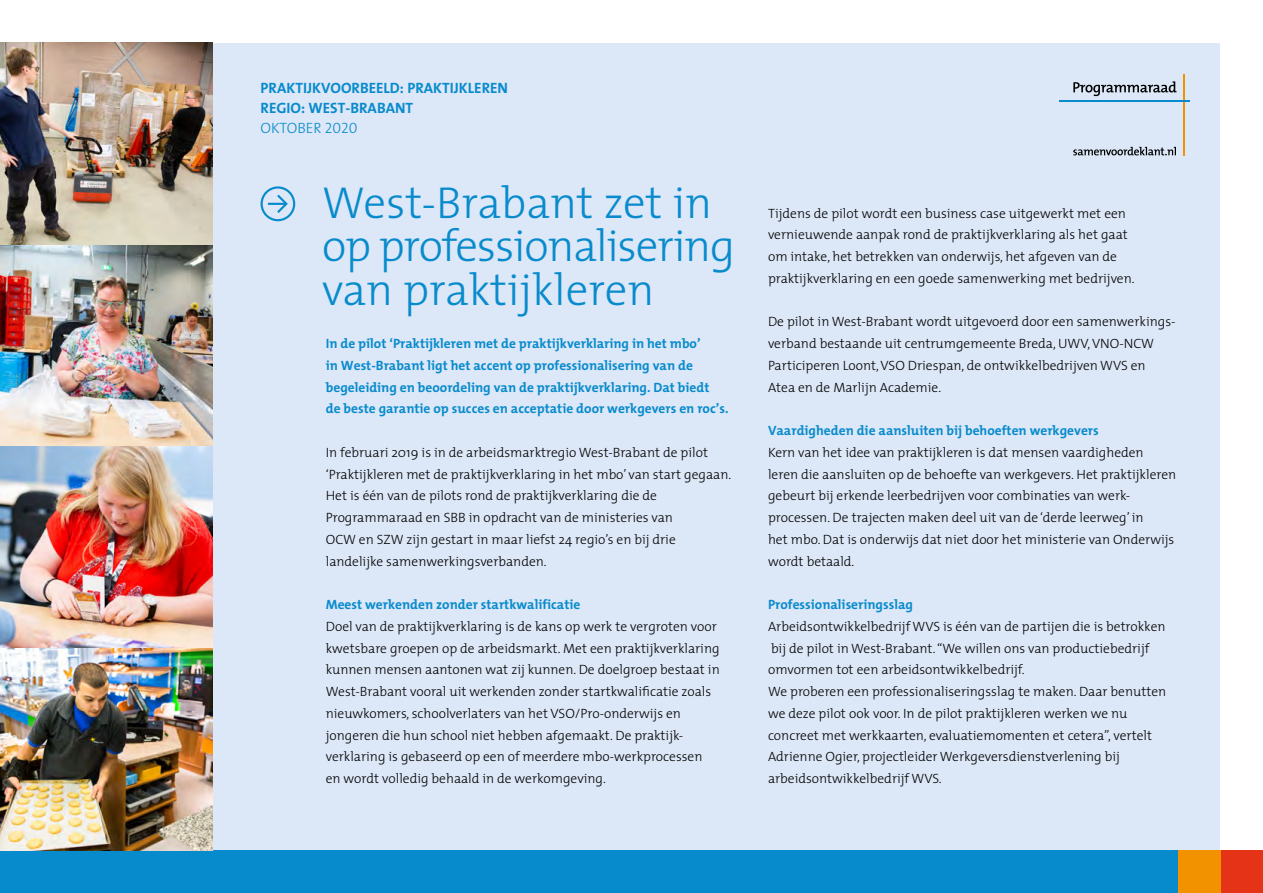
<style>
.page{position:relative;width:1263px;height:893px;background:#fff}
.page>*{position:absolute;margin:0;border:0;box-sizing:border-box;transform-origin:0 0}
.t1{font:300 45px/43.5px "The Mix";letter-spacing:-.02em;color:#088bcc}
.t2{font:15px "The Mix Bold Caps";color:#088bcc}
.t3{font:15px "The Mix Light Caps";color:#088bcc}
.t4{font:300 13.5px/21.8px "The Mix";color:#000}
.t5{font:700 13.5px/21.8px "The Mix";color:#088bcc}
</style>
<div class="page">
<div style="left:43px;top:43px;width:1177px;height:807px;background:#dce7f7"></div>
<div style="left:0;top:850px;width:1178px;height:43px;background:#088bcc"></div>
<div style="left:1220px;top:850px;width:43px;height:43px;background:#e43317"></div>
<div style="left:1178px;top:850px;width:42px;height:43px;background:#f39200"></div>
<hr style="left:1183px;top:74px;width:1px;height:82px;background:#f39200">
<hr style="left:1060px;top:100px;width:130px;height:2px;background:#088bcc">
<svg style="left:1073px;top:81px;width:103px;height:15px"></svg>
<svg style="left:1073px;top:147px;width:103px;height:8px"></svg>
<svg style="left:261px;top:186px;width:34px;height:35px"></svg>
<img style="left:0;top:244px;width:213px;height:202px">
<img style="left:0;top:446px;width:213px;height:202px">
<img style="left:0;top:43px;width:213px;height:201px">
<img style="left:0;top:648px;width:213px;height:202px">
<p class="t2" style="left:261px;top:75px;width:249px">PRAKTIJKVOORBEELD: PRAKTIJKLEREN</p>
<p class="t2" style="left:261px;top:95px;width:154px">REGIO: WEST-BRABANT</p>
<p class="t3" style="left:261px;top:116px;width:98px">OKTOBER 2020</p>
<p class="t1" style="left:322px;top:179px;width:414px">West-Brabant zet in op professionalisering van praktijkleren</p>
<p class="t5" style="left:326px;top:332px;width:404px">In de pilot ‘Praktijkleren met de praktijkverklaring in het mbo’<br>in West-Brabant ligt het accent op professionalisering van de begeleiding en beoordeling van de praktijkverklaring. Dat biedt<br>de beste garantie op succes en acceptatie door werkgevers en roc’s.</p>
<p class="t4" style="left:326px;top:441px;width:407px">In februari 2019 is in de arbeidsmarktregio West-Brabant de pilot ‘Praktijkleren met de praktijkverklaring in het mbo’ van start gegaan.<br>Het is één van de pilots rond de praktijkverklaring die de Programmaraad en SBB in opdracht van de ministeries van<br>OCW en SZW zijn gestart in maar liefst 24 regio’s en bij drie landelijke samenwerkingsverbanden.</p>
<p class="t5" style="left:326px;top:593px;width:256px">Meest werkenden zonder startkwalificatie</p>
<p class="t4" style="left:326px;top:615px;width:395px">Doel van de praktijkverklaring is de kans op werk te vergroten voor kwetsbare groepen op de arbeidsmarkt. Met een praktijkverklaring kunnen mensen aantonen wat zij kunnen. De doelgroep bestaat in West-Brabant vooral uit werkenden zonder startkwalificatie zoals nieuwkomers, schoolverlaters van het VSO/Pro-onderwijs en jongeren die hun school niet hebben afgemaakt. De praktijk&shy;verklaring is gebaseerd op een of meerdere mbo-werkprocessen en wordt volledig behaald in de werkomgeving.</p>
<p class="t4" style="left:768px;top:202px;width:368px">Tijdens de pilot wordt een business case uitgewerkt met een vernieuwende aanpak rond de praktijkverklaring als het gaat om intake, het betrekken van onderwijs, het afgeven van de praktijkverklaring en een goede samenwerking met bedrijven.</p>
<p class="t4" style="left:768px;top:310px;width:409px">De pilot in West-Brabant wordt uitgevoerd door een samenwerkings&shy;verband bestaande uit centrumgemeente Breda, UWV, VNO-NCW Participeren Loont, VSO Driespan, de ontwikkelbedrijven WVS en Atea en de Marlijn Academie.</p>
<p class="t5" style="left:768px;top:419px;width:332px">Vaardigheden die aansluiten bij behoeften werkgevers</p>
<p class="t4" style="left:768px;top:441px;width:410px">Kern van het idee van praktijkleren is dat mensen vaardigheden leren die aansluiten op de behoefte van werkgevers. Het praktijkleren gebeurt bij erkende leerbedrijven voor combinaties van werk&shy;processen. De trajecten maken deel uit van de ‘derde leerweg’ in<br>het mbo. Dat is onderwijs dat niet door het ministerie van Onderwijs wordt betaald.</p>
<p class="t5" style="left:768px;top:593px;width:146px">Professionaliseringsslag</p>
<p class="t4" style="left:768px;top:615px;width:399px">Arbeidsontwikkelbedrijf WVS is één van de partijen die is betrokken bij de pilot in West-Brabant. “We willen ons van productiebedrijf omvormen tot een arbeidsontwikkelbedrijf.</p>
<p class="t4" style="left:768px;top:680px;width:400px">We proberen een professionaliseringsslag te maken. Daar benutten we deze pilot ook voor. In de pilot praktijkleren werken we nu concreet met werkkaarten, evaluatiemomenten et cetera”, vertelt Adrienne Ogier, projectleider Werkgeversdienstverlening bij arbeidsontwikkelbedrijf WVS.</p>
</div>
